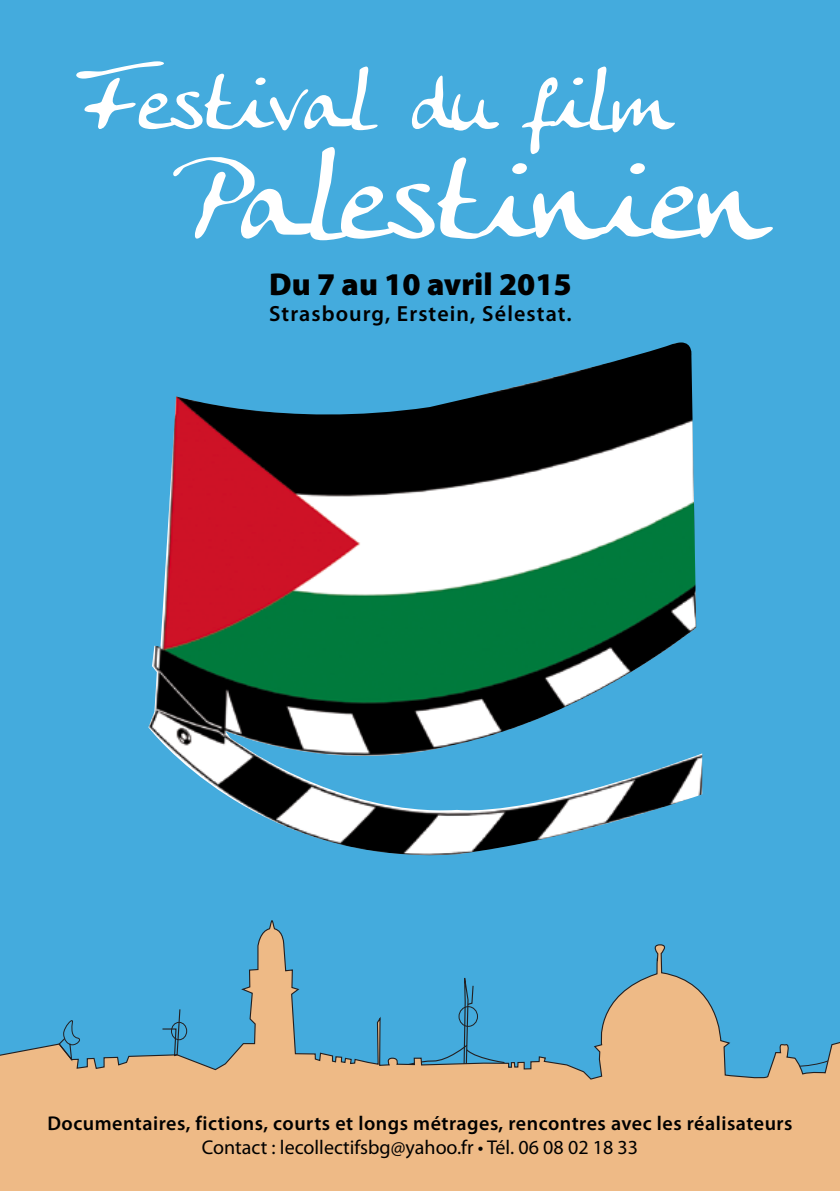
<style>
.page{position:relative;width:840px;height:1191px;background:#fff}
.page>*{position:absolute;margin:0;border:0;box-sizing:border-box;transform-origin:0 0}
.t1{font:113.6px "Anke Calligraphic FG";color:#fff}
.t2{font:77.4px "Anke Calligraphic FG";color:#fff}
.t3{font:900 31.8px "Myriad Pro";color:#000}
.t4{font:600 22px "Myriad Pro";letter-spacing:.05em;color:#000}
.t5{font:600 20px "Myriad Pro";letter-spacing:.025em;color:#000}
.t6{font:20px "Myriad Pro";color:#000}
.s1{font-size:106.8px}
</style>
<div class="page">
<div style="left:0;top:0;width:839px;height:1093px;background:#44abdd"></div>
<img style="left:148px;top:342px;width:553px;height:514px">
<svg style="left:0;top:920px;width:839px;height:271px"></svg>
<svg style="left:404px;top:960px;width:101px;height:106px"></svg>
<svg style="left:161px;top:1008px;width:20px;height:49px"></svg>
<svg style="left:58px;top:1016px;width:24px;height:47px"></svg>
<div style="left:171px;top:1021px;width:16px;height:19px;border:1px solid #231f20;border-radius:50%"></div>
<div style="left:458px;top:1006px;width:19px;height:20px;border:1px solid #231f20;border-radius:50%"></div>
<h2 class="t2" style="left:76px;top:57px;width:594px"><span class="s1">F</span>estival du film</h2>
<h1 class="t1" style="left:173px;top:133px;width:592px">Palestinien</h1>
<h3 class="t3" style="left:269px;top:266px;width:304px">Du 7 au 10 avril 2015</h3>
<p class="t4" style="left:269px;top:302px;width:304px">Strasbourg, Erstein, Sélestat.</p>
<p class="t5" style="left:47px;top:1112px;width:746px">Documentaires, fictions, courts et longs métrages, rencontres avec les réalisateurs</p>
<p class="t6" style="left:202px;top:1136px;width:437px">Contact : lecollectifsbg@yahoo.fr • Tél. 06 08 02 18 33</p>
</div>
